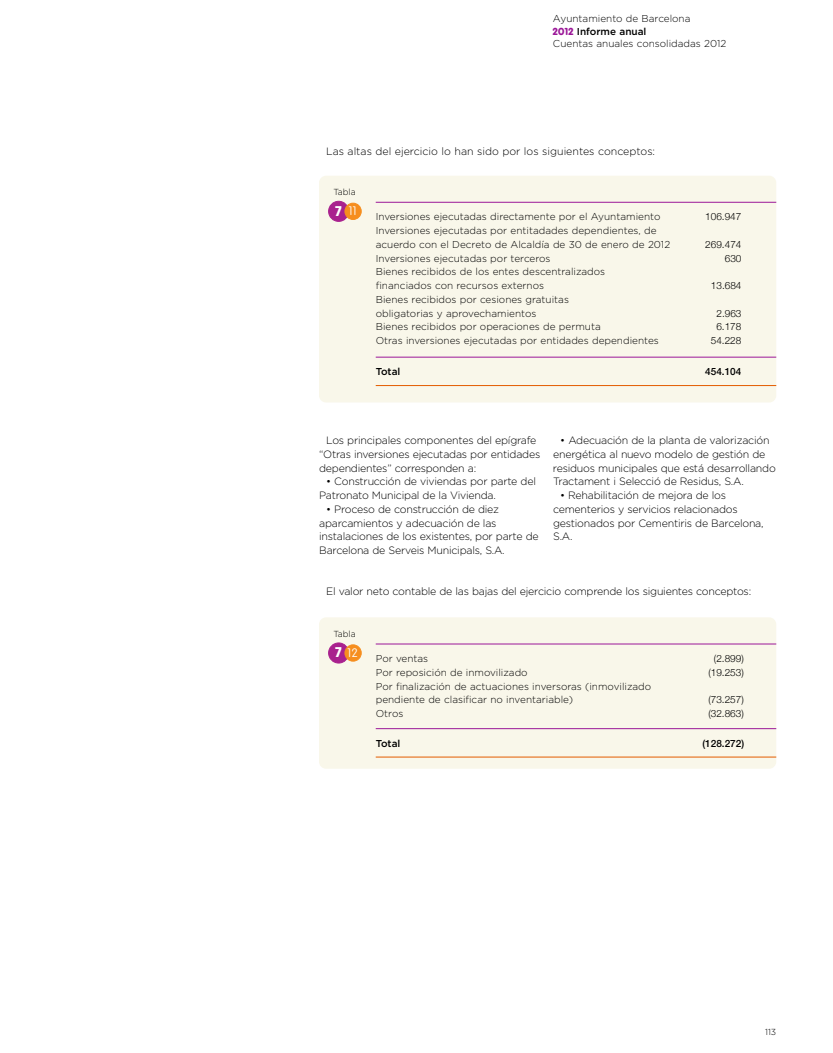
<style>
.page{position:relative;width:833px;height:1053px;background:#fff}
.page>*{position:absolute;margin:0;border:0;box-sizing:border-box;transform-origin:0 0}
.t1{font:100 12.12px "VAG Rounded";color:#fff}
.t2{font:300 10.62px/13.8px "Gotham";letter-spacing:-.02em;color:#000}
.t3{font:300 10.62px "Gotham";color:#000}
.t4{font:300 10px/13.8px "Gotham";color:#000}
.t5{font:300 10px "Helvetica Neue";color:#000}
.t6{font:500 10px "Helvetica Neue";color:#000}
.t7{font:500 10px "Gotham";color:#000}
.t8{font:300 8.75px "Gotham";color:#000}
.s1{font-family:"VAG Rounded";font-weight:900;color:#9b1798}
.s2{font-weight:500}
.s3{font-family:"Abadi";font-weight:800;font-stretch:condensed;font-size:15px}
</style>
<div class="page">
<div style="left:319px;top:176px;width:457px;height:226px;background:#f9f7ea;border-radius:7px"></div>
<hr style="left:376px;top:202px;width:400px;height:1px;background:#9b1798">
<hr style="left:376px;top:357px;width:400px;height:1px;background:#9b1798">
<hr style="left:376px;top:385px;width:400px;height:1px;background:#e35c00">
<div style="left:328px;top:201px;width:21px;height:20px;background:#a9218e;border-radius:50%"></div>
<div style="left:328px;top:201px;width:21px;height:20px;border:1px solid #a9218e;border-radius:50%"></div>
<div style="left:345px;top:203px;width:16px;height:16px;background:#f68e1e;border-radius:50%"></div>
<div style="left:345px;top:203px;width:16px;height:16px;border:1px solid #f68e1e;border-radius:50%"></div>
<div style="left:319px;top:617px;width:457px;height:151px;background:#f9f7ea;border-radius:7px"></div>
<hr style="left:376px;top:643px;width:400px;height:1px;background:#9b1798">
<hr style="left:376px;top:728px;width:400px;height:1px;background:#9b1798">
<hr style="left:376px;top:756px;width:400px;height:1px;background:#e35c00">
<div style="left:328px;top:643px;width:21px;height:20px;background:#a9218e;border-radius:50%"></div>
<div style="left:328px;top:642px;width:21px;height:21px;border:1px solid #a9218e;border-radius:50%"></div>
<div style="left:345px;top:644px;width:16px;height:17px;background:#f68e1e;border-radius:50%"></div>
<div style="left:345px;top:644px;width:16px;height:17px;border:1px solid #f68e1e;border-radius:50%"></div>
<p class="t4" style="left:553px;top:12px;width:175px;line-height:12.5px">Ayuntamiento de Barcelona<br><span class="s1">2012</span> <span class="s2">Informe anual<br></span>Cuentas anuales consolidadas 2012</p>
<p class="t3" style="left:326px;top:145px;width:330px">Las altas del ejercicio lo han sido por los siguientes conceptos:</p>
<p class="t8" style="left:333px;top:187px;width:24px">Tabla</p>
<p class="t1" style="left:335px;top:206px;width:24px"><span class="s3">7</span> 11</p>
<p class="t4" style="left:376px;top:210px;width:286px">Inversiones ejecutadas directamente por el Ayuntamiento</p>
<p class="t5" style="left:705px;top:211px;width:38px">106.947</p>
<p class="t4" style="left:376px;top:224px;width:296px">Inversiones ejecutadas por entitadades dependientes, de acuerdo con el Decreto de Alcaldía de 30 de enero de 2012</p>
<p class="t5" style="left:705px;top:238px;width:38px">269.474</p>
<p class="t4" style="left:376px;top:251px;width:176px">Inversiones ejecutadas por terceros</p>
<p class="t5" style="left:725px;top:252px;width:18px">630</p>
<p class="t4" style="left:376px;top:265px;width:231px">Bienes recibidos de los entes descentralizados financiados con recursos externos</p>
<p class="t5" style="left:711px;top:279px;width:32px">13.684</p>
<p class="t4" style="left:376px;top:292px;width:195px">Bienes recibidos por cesiones gratuitas obligatorias y aprovechamientos</p>
<p class="t5" style="left:716px;top:307px;width:27px">2.963</p>
<p class="t4" style="left:376px;top:320px;width:226px">Bienes recibidos por operaciones de permuta</p>
<p class="t5" style="left:716px;top:321px;width:27px">6.178</p>
<p class="t4" style="left:376px;top:334px;width:284px">Otras inversiones ejecutadas por entidades dependientes</p>
<p class="t5" style="left:711px;top:334px;width:32px">54.228</p>
<p class="t7" style="left:376px;top:366px;width:26px">Total</p>
<p class="t6" style="left:705px;top:368px;width:38px">454.104</p>
<p class="t2" style="left:319px;top:433px;width:223px;text-indent:7px">Los principales componentes del epígrafe “Otras inversiones ejecutadas por entidades dependientes” corresponden a:</p>
<p class="t2" style="left:319px;top:474px;width:218px;text-indent:7px">• Construcción de viviendas por parte del<br>Patronato Municipal de la Vivienda.</p>
<p class="t2" style="left:319px;top:502px;width:221px;text-indent:7px">• Proceso de construcción de diez aparcamientos y adecuación de las instalaciones de los existentes, por parte de Barcelona de Serveis Municipals, S.A.</p>
<p class="t2" style="left:553px;top:433px;width:224px;text-indent:7px">• Adecuación de la planta de valorización energética al nuevo modelo de gestión de residuos municipales que está desarrollando Tractament i Selecció de Residus, S.A.</p>
<p class="t2" style="left:553px;top:488px;width:212px;text-indent:7px">• Rehabilitación de mejora de los cementerios y servicios relacionados gestionados por Cementiris de Barcelona,<br>S.A.</p>
<p class="t2" style="left:326px;top:585px;width:426px">El valor neto contable de las bajas del ejercicio comprende los siguientes conceptos:</p>
<p class="t8" style="left:333px;top:628px;width:24px">Tabla</p>
<p class="t1" style="left:335px;top:647px;width:25px"><span class="s3">7</span> 12</p>
<p class="t4" style="left:376px;top:651px;width:54px">Por ventas</p>
<p class="t5" style="left:714px;top:652px;width:31px">(2.899)</p>
<p class="t4" style="left:376px;top:665px;width:153px">Por reposición de inmovilizado</p>
<p class="t5" style="left:708px;top:666px;width:37px">(19.253)</p>
<p class="t4" style="left:376px;top:679px;width:277px">Por finalización de actuaciones inversoras (inmovilizado pendiente de clasificar no inventariable)</p>
<p class="t5" style="left:708px;top:693px;width:37px">(73.257)</p>
<p class="t4" style="left:376px;top:706px;width:29px">Otros</p>
<p class="t5" style="left:708px;top:707px;width:37px">(32.863)</p>
<p class="t7" style="left:376px;top:737px;width:26px">Total</p>
<p class="t6" style="left:702px;top:739px;width:43px">(128.272)</p>
<p class="t8" style="left:765px;top:1026px;width:13px">113</p>
</div>
